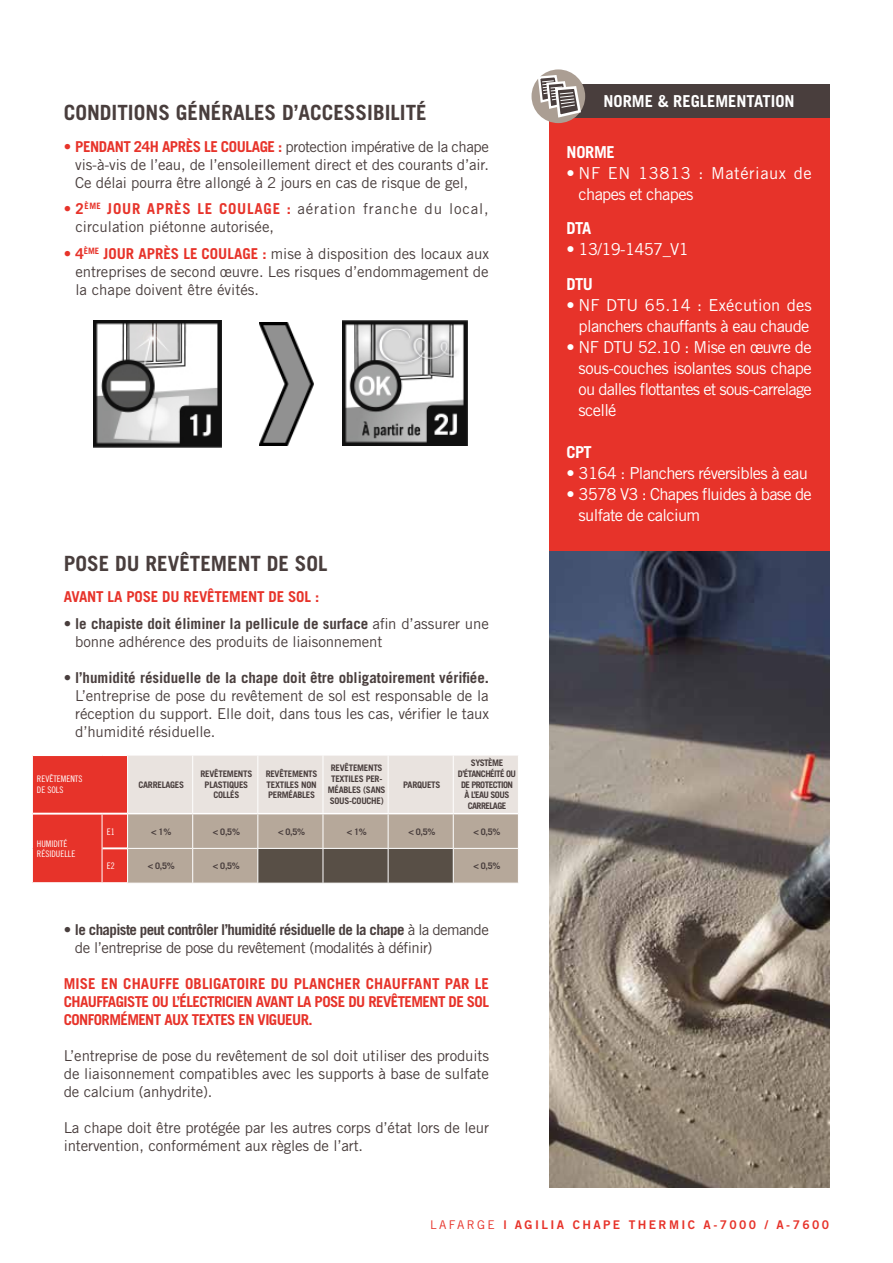
<style>
.page{position:relative;width:893px;height:1263px;background:#fff}
.page>*{position:absolute;margin:0;border:0;box-sizing:border-box;transform-origin:0 0}
.t1{font:700 21px "Trade Gothic";color:#493e3d}
.t2{font:16.5px/21px "Trade Gothic LT Std";letter-spacing:-.04em;color:#fff;text-align:center}
.t3{font:16.5px/21px "Trade Gothic LT Std";letter-spacing:.035em;color:#fff}
.t4{font:700 16.5px "Trade Gothic";color:#fff}
.t5{font:700 16.5px "Trade Gothic LT Std";letter-spacing:-.04em;color:#fff}
.t6{font:15px/18px "Trade Gothic LT Std";letter-spacing:-.01em;color:#493e3d;text-align:justify}
.t7{font:700 15px/18px "Trade Gothic LT Std";letter-spacing:-.04em;color:#e7332a;text-align:justify}
.t8{font:15px/18px "Trade Gothic LT Std";letter-spacing:-.03em;color:#493e3d}
.t9{font:700 15px "Trade Gothic LT Std";color:#493e3d}
.t10{font:700 15px "Trade Gothic LT Std";letter-spacing:-.01em;color:#e7332a}
.t11{font:12px "Trade Gothic LT Std Bd 2";letter-spacing:.2em;color:#e7332a}
.t12{font:700 9px/10.8px "Trade Gothic";letter-spacing:-.03em;color:#493e3d;text-align:center}
.t13{font:700 9px/10.8px "Trade Gothic";letter-spacing:-.06em;color:#493e3d;text-align:center}
.t14{font:9px/10.8px "Trade Gothic Cond Eighteen";color:#fff}
.s1{font-weight:700;color:#e7332a}
.s2{font-weight:700}
.s3{font-family:"Trade Gothic LT Std"}
</style>
<div class="page">
<div style="left:549px;top:105px;width:280px;height:633px;background:#e7332a"></div>
<div style="left:569px;top:84px;width:260px;height:33px;background:#493e3d"></div>
<div style="left:531px;top:69px;width:54px;height:54px;background:#ab9e93;border-radius:50%"></div>
<svg style="left:537px;top:74px;width:46px;height:45px"></svg>
<img style="left:549px;top:551px;width:280px;height:637px">
<svg style="left:33px;top:756px;width:485px;height:127px;background:#c89e95"></svg>
<hr style="left:33px;top:813px;width:69px;height:2px;background:#fff">
<hr style="left:102px;top:813px;width:25px;height:2px;background:#fff">
<hr style="left:102px;top:847px;width:25px;height:2px;background:#fff">
<hr style="left:32px;top:882px;width:70px;height:2px;background:#fff">
<hr style="left:102px;top:882px;width:25px;height:2px;background:#fff">
<hr style="left:127px;top:755px;width:1px;height:59px;background:#fff">
<hr style="left:192px;top:755px;width:1px;height:58px;background:#fff">
<hr style="left:257px;top:755px;width:1px;height:58px;background:#fff">
<hr style="left:323px;top:755px;width:1px;height:58px;background:#fff">
<hr style="left:388px;top:755px;width:1px;height:58px;background:#fff">
<hr style="left:453px;top:755px;width:1px;height:58px;background:#fff">
<hr style="left:102px;top:815px;width:1px;height:33px;background:#fff">
<hr style="left:127px;top:814px;width:1px;height:34px;background:#fff">
<hr style="left:102px;top:848px;width:1px;height:34px;background:#fff">
<hr style="left:127px;top:849px;width:1px;height:34px;background:#fff">
<hr style="left:128px;top:813px;width:65px;height:1px;background:#fff">
<hr style="left:127px;top:848px;width:66px;height:1px;background:#fff">
<hr style="left:193px;top:848px;width:65px;height:1px;background:#fff">
<hr style="left:258px;top:848px;width:65px;height:1px;background:#fff">
<hr style="left:323px;top:848px;width:65px;height:1px;background:#fff">
<hr style="left:388px;top:848px;width:65px;height:1px;background:#fff">
<hr style="left:453px;top:848px;width:66px;height:1px;background:#fff">
<hr style="left:192px;top:814px;width:1px;height:34px;background:#fff">
<hr style="left:192px;top:849px;width:1px;height:34px;background:#fff">
<hr style="left:193px;top:813px;width:65px;height:1px;background:#fff">
<hr style="left:258px;top:813px;width:65px;height:1px;background:#fff">
<hr style="left:257px;top:814px;width:1px;height:34px;background:#fff">
<hr style="left:257px;top:849px;width:1px;height:34px;background:#fff">
<hr style="left:323px;top:814px;width:1px;height:34px;background:#fff">
<hr style="left:323px;top:849px;width:1px;height:34px;background:#fff">
<hr style="left:323px;top:813px;width:65px;height:1px;background:#fff">
<hr style="left:388px;top:814px;width:1px;height:34px;background:#fff">
<hr style="left:388px;top:849px;width:1px;height:34px;background:#fff">
<hr style="left:388px;top:813px;width:65px;height:1px;background:#fff">
<hr style="left:453px;top:814px;width:1px;height:34px;background:#fff">
<hr style="left:453px;top:849px;width:1px;height:34px;background:#fff">
<hr style="left:453px;top:813px;width:65px;height:1px;background:#fff">
<img style="left:260px;top:323px;width:53px;height:123px">
<img style="left:342px;top:320px;width:126px;height:126px">
<img style="left:94px;top:320px;width:127px;height:128px">
<h1 class="t1" style="left:64px;top:100px;width:364px">CONDITIONS GÉNÉRALES D’ACCESSIBILITÉ</h1>
<p class="t6" style="left:75px;top:137px;width:415px;text-indent:-11px"><span class="s1">• PENDANT 24H APRÈS LE COULAGE :</span> protection impérative de la chape vis-à-vis de l’eau, de l’ensoleillement direct et des courants d’air.<br>Ce délai pourra être allongé à 2 jours en cas de risque de gel,</p>
<p class="t6" style="left:75px;top:200px;width:415px;text-indent:-12px"><span class="s1">• 2</span><sup>ÈME</sup> <span class="s1">JOUR APRÈS LE COULAGE :</span> aération franche du local, circulation piétonne autorisée,</p>
<p class="t6" style="left:75px;top:244px;width:415px;text-indent:-12px"><span class="s1">• 4</span><sup>ÈME</sup> <span class="s1">JOUR APRÈS LE COULAGE :</span> mise à disposition des locaux aux entreprises de second œuvre. Les risques d’endommagement de la chape doivent être évités.</p>
<h1 class="t1" style="left:64px;top:551px;width:265px">POSE DU REVÊTEMENT DE SOL</h1>
<p class="t10" style="left:64px;top:588px;width:257px">AVANT LA POSE DU REVÊTEMENT DE SOL :</p>
<p class="t6" style="left:75px;top:614px;width:415px;text-indent:-11px">• <span class="s2">le chapiste doit éliminer la pellicule de surface</span> afin d’assurer une bonne adhérence des produits de liaisonnement</p>
<p class="t9" style="left:64px;top:668px;width:427px">• l’humidité résiduelle de la chape doit être obligatoirement vérifiée.</p>
<p class="t6" style="left:75px;top:686px;width:415px">L’entreprise de pose du revêtement de sol est responsable de la réception du support. Elle doit, dans tous les cas, vérifier le taux d’humidité résiduelle.</p>
<p class="t14" style="left:37px;top:774px;width:47px">REVÊTEMENTS<br>DE SOLS</p>
<p class="t12" style="left:138px;top:779px;width:47px">CARRELAGES</p>
<p class="t12" style="left:201px;top:768px;width:53px">REVÊTEMENTS<br>PLASTIQUES<br>COLLÉS</p>
<p class="t12" style="left:266px;top:768px;width:53px;text-align:justify">REVÊTEMENTS TEXTILES NON PERMÉABLES</p>
<p class="t12" style="left:328px;top:763px;width:59px">REVÊTEMENTS<br>TEXTILES PER-<br>MÉABLES (SANS<br>SOUS-COUCHE)</p>
<p class="t12" style="left:403px;top:779px;width:39px">PARQUETS</p>
<p class="t13" style="left:458px;top:757px;width:60px">SYSTÈME<br>D’ÉTANCHÉITÉ OU<br>DE PROTECTION<br>À L’EAU SOUS<br>CARRELAGE</p>
<p class="t14" style="left:37px;top:838px;width:40px">HUMIDITÉ<br>RÉSIDUELLE</p>
<p class="t14" style="left:107px;top:826px;width:9px">E1</p>
<p class="t12" style="left:151px;top:826px;width:22px">&lt; 1%</p>
<p class="t12" style="left:213px;top:826px;width:29px">&lt; 0,5%</p>
<p class="t12" style="left:278px;top:826px;width:29px">&lt; 0,5%</p>
<p class="t12" style="left:347px;top:826px;width:22px">&lt; 1%</p>
<p class="t12" style="left:408px;top:826px;width:29px">&lt; 0,5%</p>
<p class="t12" style="left:473px;top:826px;width:29px">&lt; 0,5%</p>
<p class="t14" style="left:107px;top:860px;width:9px">E2</p>
<p class="t12" style="left:148px;top:860px;width:29px">&lt; 0,5%</p>
<p class="t12" style="left:213px;top:860px;width:29px">&lt; 0,5%</p>
<p class="t12" style="left:473px;top:860px;width:29px">&lt; 0,5%</p>
<p class="t8" style="left:75px;top:920px;width:415px;text-indent:-11px">• <span class="s2">le chapiste peut contrôler l’humidité résiduelle de la chape</span> à la demande de l’entreprise de pose du revêtement (modalités à définir)</p>
<p class="t7" style="left:64px;top:974px;width:427px">MISE EN CHAUFFE OBLIGATOIRE DU PLANCHER CHAUFFANT PAR LE CHAUFFAGISTE OU L’ÉLECTRICIEN AVANT LA POSE DU REVÊTEMENT DE SOL CONFORMÉMENT AUX TEXTES EN VIGUEUR.</p>
<p class="t6" style="left:64px;top:1046px;width:427px">L’entreprise de pose du revêtement de sol doit utiliser des produits de liaisonnement compatibles avec les supports à base de sulfate de calcium (anhydrite).</p>
<p class="t6" style="left:64px;top:1118px;width:427px">La chape doit être protégée par les autres corps d’état lors de leur intervention, conformément aux règles de l’art.</p>
<p class="t4" style="left:604px;top:91px;width:193px">NORME &amp; REGLEMENTATION</p>
<p class="t5" style="left:567px;top:142px;width:50px">NORME</p>
<p class="t3" style="left:579px;top:162px;width:235px;text-indent:-12px">• NF EN 13813 : Matériaux de chapes et chapes</p>
<p class="t5" style="left:567px;top:218px;width:26px">DTA</p>
<p class="t2" style="left:567px;top:239px;width:124px">• 13/19-1457_V1</p>
<p class="t5" style="left:567px;top:274px;width:28px">DTU</p>
<p class="t2" style="left:567px;top:294px;width:247px">• NF DTU 65.14 : Exécution des planchers chauffants à eau chaude</p>
<p class="t2" style="left:579px;top:336px;width:235px;text-align:justify;text-indent:-12px">• NF DTU 52.10 : Mise en œuvre de sous-couches isolantes sous chape ou dalles flottantes et sous-carrelage scellé</p>
<p class="t5" style="left:567px;top:442px;width:27px">CPT</p>
<p class="t2" style="left:567px;top:462px;width:243px">• 3164 : Planchers réversibles à eau</p>
<p class="t2" style="left:579px;top:483px;width:235px;text-align:left;text-indent:-12px">• 3578 V3 : Chapes fluides à base de sulfate de calcium</p>
<p class="t11" style="left:430px;top:1217px;width:401px"><span class="s3">LAFARGE</span> l AGILIA CHAPE THERMIC A-7000 / A-7600</p>
</div>
